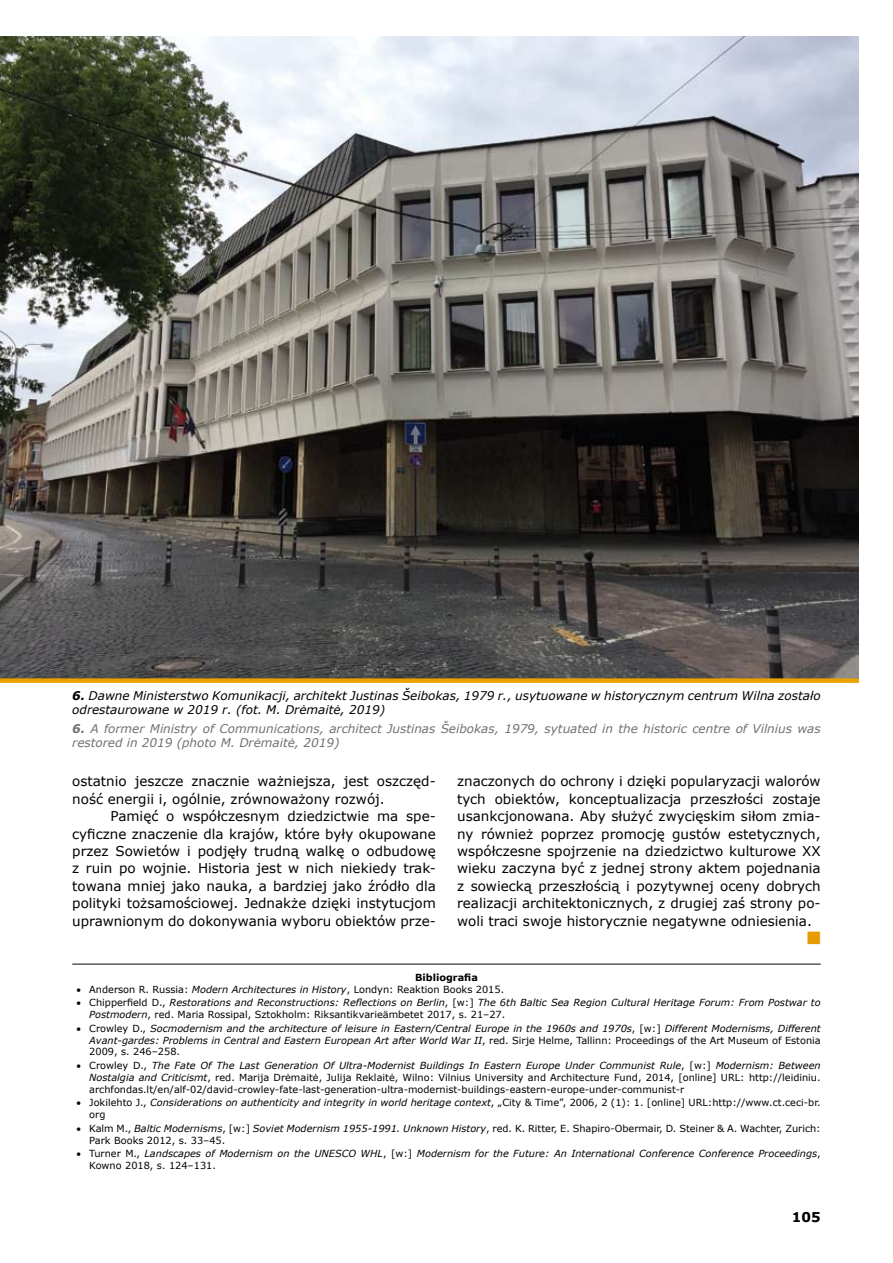
<style>
.page{position:relative;width:893px;height:1263px;background:#fff}
.page>*{position:absolute;margin:0;border:0;box-sizing:border-box;transform-origin:0 0}
.t1{font:13.5px/17.4px "Verdana";color:#000;text-align:justify}
.t2{font:700 13.5px "Verdana";color:#000}
.t3{font:13.5px "Zapf Dingbats IT Cby BT";color:#e49c00}
.t4{font:italic 12px/14.4px "Verdana";color:#000}
.t5{font:italic 12px/14.4px "Verdana";color:#707173}
.t6{font:9.75px/11.7px "Verdana";color:#000}
.t7{font:italic 9.75px/11.7px "Verdana";color:#000}
.t8{font:700 9.75px "Verdana";color:#000}
.s1{font-weight:700}
.s2{font-style:italic}
.s3{font-style:normal}
</style>
<div class="page">
<img style="left:0;top:36px;width:859px;height:642px">
<div style="left:0;top:678px;width:859px;height:5px;background:#eda200"></div>
<hr style="left:72px;top:963px;width:749px;height:2px;background:#58585a">
<p class="t4" style="left:72px;top:688px;width:750px"><span class="s1">6.</span> Dawne Ministerstwo Komunikacji, architekt Justinas Šeibokas, 1979 r., usytuowane w historycznym centrum Wilna zostało odrestaurowane w 2019 r. (fot. M. Drėmaitė, 2019)</p>
<p class="t5" style="left:72px;top:721px;width:750px"><span class="s1">6.</span> A former Ministry of Communications, architect Justinas Šeibokas, 1979, sytuated in the historic centre of Vilnius was restored in 2019 (photo M. Drėmaitė, 2019)</p>
<p class="t1" style="left:72px;top:772px;width:365px">ostatnio jeszcze znacznie ważniejsza, jest oszczęd&shy;ność energii i, ogólnie, zrównoważony rozwój.</p>
<p class="t1" style="left:72px;top:807px;width:365px;text-indent:38px">Pamięć o współczesnym dziedzictwie ma spe&shy;cyficzne znaczenie dla krajów, które były okupowane przez Sowietów i podjęły trudną walkę o odbudowę z ruin po wojnie. Historia jest w nich niekiedy trak&shy;towana mniej jako nauka, a bardziej jako źródło dla polityki tożsamościowej. Jednakże dzięki instytucjom uprawnionym do dokonywania wyboru obiektów prze-</p>
<p class="t1" style="left:457px;top:772px;width:365px">znaczonych do ochrony i dzięki popularyzacji walorów tych obiektów, konceptualizacja przeszłości zostaje usankcjonowana. Aby służyć zwycięskim siłom zmia&shy;ny również poprzez promocję gustów estetycznych, współczesne spojrzenie na dziedzictwo kulturowe XX wieku zaczyna być z jednej strony aktem pojednania z sowiecką przeszłością i pozytywnej oceny dobrych realizacji architektonicznych, z drugiej zaś strony po&shy;woli traci swoje historycznie negatywne odniesienia.</p>
<p class="t3" style="left:807px;top:931px;width:15px">■</p>
<p class="t8" style="left:415px;top:971px;width:64px">Bibliografia</p>
<p class="t6" style="left:77px;top:983px;width:429px">• Anderson R. Russia: <span class="s2">Modern Architectures in History</span>, Londyn: Reaktion Books 2015.</p>
<p class="t7" style="left:89px;top:997px;width:733px;text-indent:-13px">• <span class="s3">Chipperfield D.,</span> Restorations and Reconstructions: Reflections on Berlin<span class="s3">, [w:]</span> The 6th Baltic Sea Region Cultural Heritage Forum: From Postwar to<br>Postmodern<span class="s3">, red. Maria Rossipal, Sztokholm: Riksantikvarieämbetet 2017, s. 21–27.</span></p>
<p class="t7" style="left:89px;top:1022px;width:733px;text-align:justify;text-indent:-13px">• <span class="s3">Crowley D.,</span> Socmodernism and the architecture of leisure in Eastern/Central Europe in the 1960s and 1970s<span class="s3">, [w:]</span> Different Modernisms, Different Avant-gardes: Problems in Central and Eastern European Art after World War II<span class="s3">, red. Sirje Helme, Tallinn: Proceedings of the Art Museum of Estonia 2009, s. 246–258.</span></p>
<p class="t6" style="left:89px;top:1059px;width:733px;text-align:justify;text-indent:-13px">• Crowley D., <span class="s2">The Fate Of The Last Generation Of Ultra-Modernist Buildings In Eastern Europe Under Communist Rule</span>, [w:] <span class="s2">Modernism: Between Nostalgia and Criticismt</span>, red. Marija Drėmaitė, Julija Reklaitė, Wilno: Vilnius University and Architecture Fund, 2014, [online] URL: http://leidiniu. archfondas.lt/en/alf-02/david-crowley-fate-last-generation-ultra-modernist-buildings-eastern-europe-under-communist-r</p>
<p class="t6" style="left:89px;top:1097px;width:733px;text-indent:-13px">• Jokilehto J., <span class="s2">Considerations on authenticity and integrity in world heritage context</span>, „City &amp; Time”, 2006, 2 (1): 1. [online] URL:http://www.ct.ceci-br. org</p>
<p class="t6" style="left:89px;top:1122px;width:733px;text-indent:-13px">• Kalm M., <span class="s2">Baltic Modernisms</span>, [w:] <span class="s2">Soviet Modernism 1955-1991. Unknown History</span>, red. K. Ritter, E. Shapiro-Obermair, D. Steiner &amp; A. Wachter, Zurich:<br>Park Books 2012, s. 33–45.</p>
<p class="t7" style="left:89px;top:1148px;width:733px;text-indent:-13px">• <span class="s3">Turner M.,</span> Landscapes of Modernism on the UNESCO WHL<span class="s3">, [w:]</span> Modernism for the Future: An International Conference Conference Proceedings<span class="s3">,<br>Kowno 2018, s. 124–131.</span></p>
<p class="t2" style="left:792px;top:1208px;width:30px">105</p>
</div>
